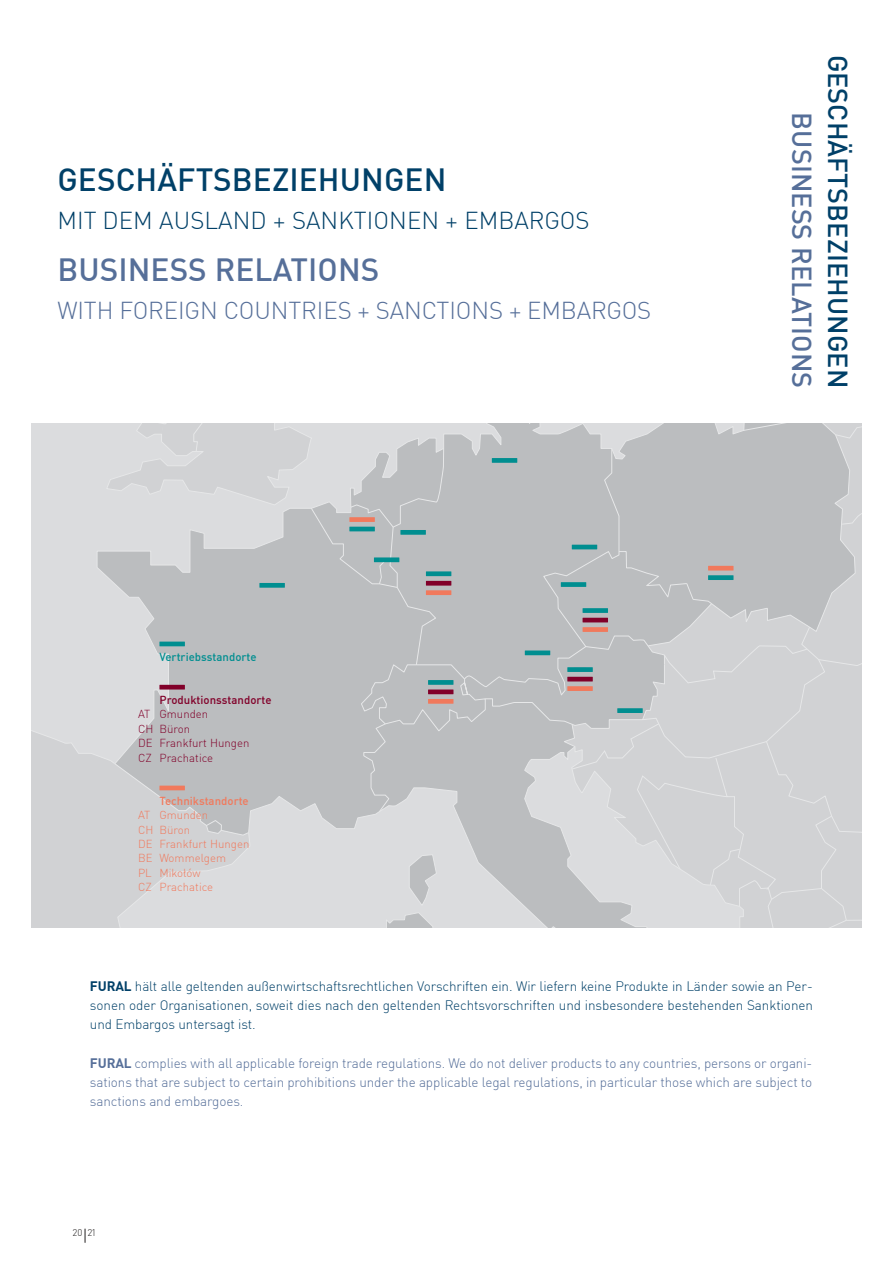
<style>
.page{position:relative;width:893px;height:1263px;background:#fff}
.page>*{position:absolute;margin:0;border:0;box-sizing:border-box;transform-origin:0 0}
.t1{font:500 31.5px "DIN Pro";letter-spacing:.005em;color:#004068}
.t2{font:500 31.5px "DIN Pro";letter-spacing:.005em;color:#566f99}
.t3{font:500 27px "DIN Pro";letter-spacing:.005em;color:#004068}
.t4{font:500 27px "DIN Pro";letter-spacing:.005em;color:#566f99}
.t5{font:300 24px "DIN Pro";letter-spacing:-.005em;color:#566f99}
.t6{font:300 24px "DIN Pro";color:#004068}
.t7{font:300 13.5px/19.2px "DIN Pro";letter-spacing:-.01em;color:#566f99;text-align:justify}
.t8{font:300 13.5px/19.2px "DIN Pro";letter-spacing:-.01em;color:#004068;text-align:justify}
.t9{font:300 11.4px/14.4px "DIN Pro";color:#f1795c}
.t10{font:300 11.4px/14.4px "DIN Pro";color:#810029}
.t11{font:500 11.4px "DIN Pro";letter-spacing:.005em;color:#810029}
.t12{font:500 11.4px "DIN Pro";letter-spacing:.005em;color:#008e90}
.t13{font:500 11.4px "DIN Pro";letter-spacing:.005em;color:#f1795c}
.t14{font:300 9.6px "DIN Pro";color:#221f1f}
.s1{font-weight:700}
</style>
<div class="page">
<div style="left:32px;top:423px;width:829px;height:504px;background:#dbdcde"></div>
<svg style="left:105px;top:423px;width:756px;height:505px"></svg>
<div style="left:400px;top:530px;width:26px;height:5px;background:#008e90"></div>
<div style="left:426px;top:571px;width:25px;height:5px;background:#008e90"></div>
<div style="left:426px;top:581px;width:25px;height:5px;background:#810029"></div>
<div style="left:426px;top:590px;width:25px;height:5px;background:#f1795c"></div>
<div style="left:349px;top:517px;width:26px;height:5px;background:#f1795c"></div>
<hr style="left:349px;top:527px;width:26px;height:4px;background:#008e90">
<hr style="left:708px;top:566px;width:25px;height:4px;background:#f1795c">
<div style="left:708px;top:575px;width:25px;height:5px;background:#008e90"></div>
<div style="left:525px;top:650px;width:25px;height:5px;background:#008e90"></div>
<hr style="left:572px;top:545px;width:25px;height:4px;background:#008e90">
<div style="left:492px;top:458px;width:25px;height:5px;background:#008e90"></div>
<div style="left:428px;top:680px;width:25px;height:5px;background:#008e90"></div>
<div style="left:428px;top:699px;width:25px;height:5px;background:#f1795c"></div>
<div style="left:428px;top:689px;width:25px;height:5px;background:#810029"></div>
<div style="left:567px;top:667px;width:26px;height:5px;background:#008e90"></div>
<hr style="left:567px;top:677px;width:26px;height:4px;background:#810029">
<div style="left:567px;top:686px;width:26px;height:5px;background:#f1795c"></div>
<div style="left:561px;top:582px;width:25px;height:5px;background:#008e90"></div>
<div style="left:374px;top:557px;width:25px;height:5px;background:#008e90"></div>
<div style="left:583px;top:608px;width:25px;height:5px;background:#008e90"></div>
<hr style="left:583px;top:618px;width:25px;height:4px;background:#810029">
<div style="left:583px;top:627px;width:25px;height:5px;background:#f1795c"></div>
<div style="left:259px;top:583px;width:26px;height:5px;background:#008e90"></div>
<svg style="left:85px;top:1229px;width:1px;height:13px"></svg>
<h1 class="t1" style="left:57px;top:163px;width:391px">GESCHÄFTSBEZIEHUNGEN</h1>
<h3 class="t6" style="left:57px;top:208px;width:534px">MIT DEM AUSLAND + SANKTIONEN + EMBARGOS</h3>
<h1 class="t2" style="left:57px;top:253px;width:324px">BUSINESS RELATIONS</h1>
<h3 class="t5" style="left:57px;top:298px;width:595px">WITH FOREIGN COUNTRIES + SANCTIONS + EMBARGOS</h3>
<h2 class="t4" style="left:816px;top:112px;width:278px;rotate:90deg">BUSINESS RELATIONS</h2>
<h2 class="t3" style="left:852px;top:55px;width:335px;rotate:90deg">GESCHÄFTSBEZIEHUNGEN</h2>
<p class="t12" style="left:159px;top:650px;width:99px">Vertriebsstandorte</p>
<p class="t11" style="left:159px;top:694px;width:114px">Produktionsstandorte</p>
<p class="t10" style="left:159px;top:707px;width:91px">Gmunden<br>Büron<br>Frankfurt Hungen<br>Prachatice</p>
<p class="t13" style="left:159px;top:794px;width:91px">Technikstandorte</p>
<p class="t9" style="left:159px;top:808px;width:91px">Gmunden<br>Büron<br>Frankfurt Hungen<br>Wommelgem<br>Mikołów<br>Prachatice</p>
<p class="t10" style="left:138px;top:707px;width:17px">AT<br>CH<br>DE<br>CZ</p>
<p class="t9" style="left:138px;top:808px;width:17px">AT<br>CH<br>DE<br>BE<br>PL<br>CZ</p>
<p class="t8" style="left:90px;top:977px;width:725px"><span class="s1">FURAL</span> hält alle geltenden außenwirtschaftsrechtlichen Vorschriften ein. Wir liefern keine Produkte in Länder sowie an Per&shy;sonen oder Organisationen, soweit dies nach den geltenden Rechtsvorschriften und insbesondere bestehenden Sanktionen und Embargos untersagt ist.</p>
<p class="t7" style="left:90px;top:1054px;width:724px"><span class="s1">FURAL</span> complies with all applicable foreign trade regulations. We do not deliver products to any countries, persons or organi&shy;sations that are subject to certain prohibitions under the applicable legal regulations, in particular those which are subject to sanctions and embargoes.</p>
<p class="t14" style="left:73px;top:1225px;width:11px">20</p>
<p class="t14" style="left:88px;top:1225px;width:9px">21</p>
</div>
